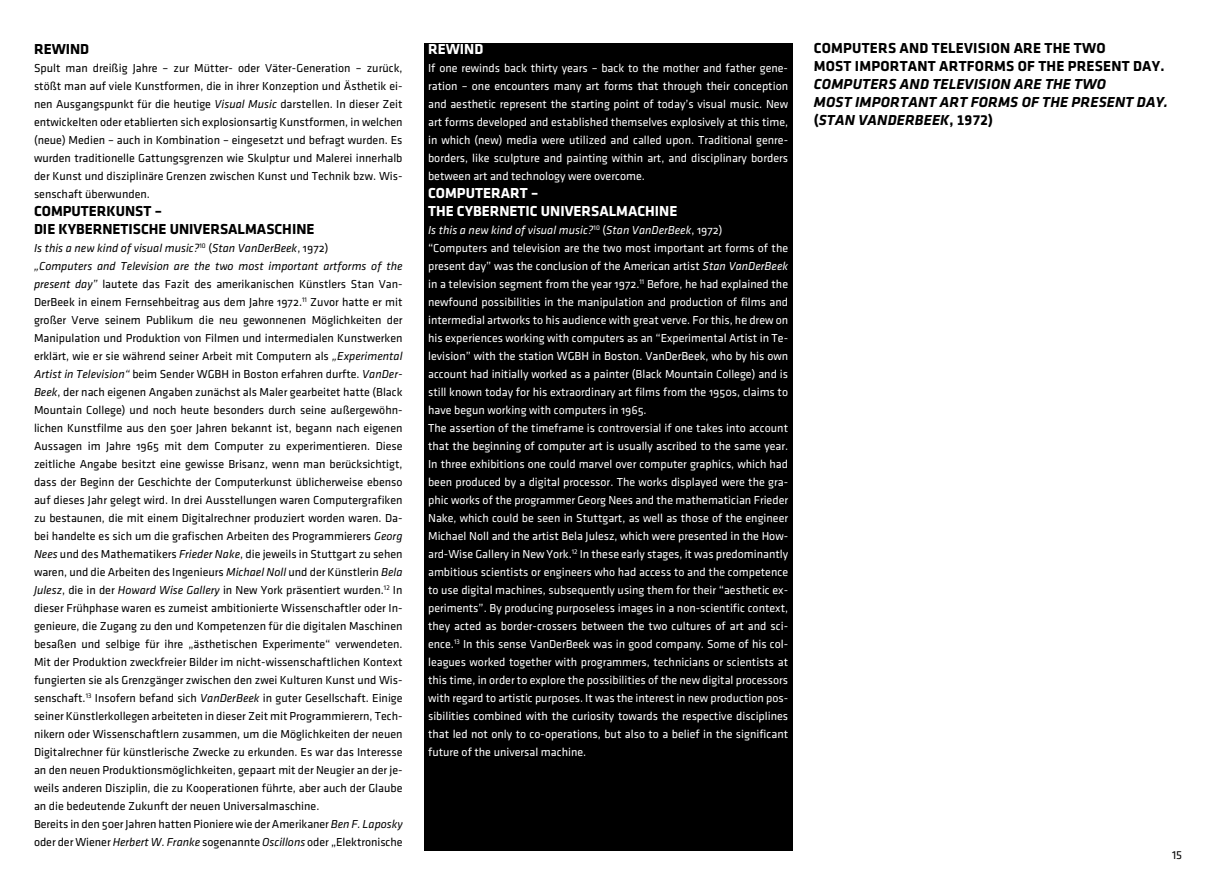
<style>
.page{position:relative;width:1212px;height:893px;background:#fff}
.page>*{position:absolute;margin:0;border:0;box-sizing:border-box;transform-origin:0 0}
.t1{font:700 15px/18px "Klavika";color:#000}
.t2{font:15px/18px "Klavika Bold Bold Italic TF";letter-spacing:.015em;color:#000}
.t3{font:700 15px/18px "Klavika";color:#fff}
.t4{font:12px/18px "Klavika Regular OSF";color:#000;text-align:justify}
.t5{font:12px/18px "Klavika Regular OSF";color:#fff;text-align:justify}
.t6{font:italic 12px/18px "Klavika";color:#000}
.t7{font:italic 12px "Klavika";color:#fff}
.t8{font:12px "Klavika";color:#000}
.s1{font-family:"Klavika";font-style:italic}
.s2{font-family:"Klavika Regular OSF";font-style:normal}
.s3{font-family:"Klavika";font-weight:700}
</style>
<div class="page">
<div style="left:424px;top:43px;width:368px;height:807px;background:#000"></div>
<p class="t1" style="left:34px;top:40px;width:57px">REWIND</p>
<p class="t4" style="left:34px;top:59px;width:370px">Spult man dreißig Jahre – zur Mütter- oder Väter-Generation – zurück, stößt man auf viele Kunstformen, die in ihrer Konzeption und Ästhetik ei&shy;nen Ausgangspunkt für die heutige <span class="s1">Visual Music</span> darstellen. In dieser Zeit entwickelten oder etablierten sich explosionsartig Kunstformen, in welchen (neue) Medien – auch in Kombination – eingesetzt und befragt wurden. Es wurden traditionelle Gattungsgrenzen wie Skulptur und Malerei innerhalb der Kunst und disziplinäre Grenzen zwischen Kunst und Technik bzw. Wis&shy;senschaft überwunden.</p>
<p class="t1" style="left:34px;top:202px;width:282px">COMPUTERKUNST –<br>DIE KYBERNETISCHE UNIVERSALMASCHINE</p>
<p class="t6" style="left:34px;top:239px;width:370px">Is this a new kind of visual music?<sup>10</sup> <span class="s2">(</span>Stan VanDerBeek<span class="s2">, 1972)<br></span>„Computers and Television are the two most important artforms of the</p>
<p class="t4" style="left:34px;top:275px;width:370px;text-align:left"><span class="s1">present day”</span> lautete das Fazit des amerikanischen Künstlers Stan Van-DerBeek in einem Fernsehbeitrag aus dem Jahre 1972.<sup>11</sup> Zuvor hatte er mit großer Verve seinem Publikum die neu gewonnenen Möglichkeiten der Manipulation und Produktion von Filmen und intermedialen Kunstwerken erklärt, wie er sie während seiner Arbeit mit Computern als <span class="s1">„Experimental Artist in Television“</span> beim Sender WGBH in Boston erfahren durfte. <span class="s1">VanDer-Beek</span>, der nach eigenen Angaben zunächst als Maler gearbeitet hatte (Black Mountain College) und noch heute besonders durch seine außergewöhn&shy;lichen Kunstfilme aus den 50er Jahren bekannt ist, begann nach eigenen Aussagen im Jahre 1965 mit dem Computer zu experimentieren. Diese zeitliche Angabe besitzt eine gewisse Brisanz, wenn man berücksichtigt, dass der Beginn der Geschichte der Computerkunst üblicherweise ebenso auf dieses Jahr gelegt wird. In drei Ausstellungen waren Computergrafiken zu bestaunen, die mit einem Digitalrechner produziert worden waren. Da&shy;bei handelte es sich um die grafischen Arbeiten des Programmierers <span class="s1">Georg Nees</span> und des Mathematikers <span class="s1">Frieder Nake</span>, die jeweils in Stuttgart zu sehen waren, und die Arbeiten des Ingenieurs <span class="s1">Michael Noll</span> und der Künstlerin <span class="s1">Bela Julesz</span>, die in der <span class="s1">Howard Wise Gallery</span> in New York präsentiert wurden.<sup>12</sup> In dieser Frühphase waren es zumeist ambitionierte Wissenschaftler oder In&shy;genieure, die Zugang zu den und Kompetenzen für die digitalen Maschinen besaßen und selbige für ihre „ästhetischen Experimente“ verwendeten.<br>Mit der Produktion zweckfreier Bilder im nicht-wissenschaftlichen Kontext fungierten sie als Grenzgänger zwischen den zwei Kulturen Kunst und Wis&shy;senschaft.<sup>13</sup> Insofern befand sich <span class="s1">VanDerBeek</span> in guter Gesellschaft. Einige seiner Künstlerkollegen arbeiteten in dieser Zeit mit Programmierern, Tech&shy;nikern oder Wissenschaftlern zusammen, um die Möglichkeiten der neuen Digitalrechner für künstlerische Zwecke zu erkunden. Es war das Interesse an den neuen Produktionsmöglichkeiten, gepaart mit der Neugier an der je&shy;weils anderen Disziplin, die zu Kooperationen führte, aber auch der Glaube an die bedeutende Zukunft der neuen Universalmaschine.<br>Bereits in den 50er Jahren hatten Pioniere wie der Amerikaner <span class="s1">Ben F. Laposky </span>oder der Wiener <span class="s1">Herbert W. Franke</span> sogenannte <span class="s1">Oscillons</span> oder „Elektronische</p>
<p class="t3" style="left:428px;top:40px;width:57px">REWIND</p>
<p class="t5" style="left:428px;top:59px;width:362px">If one rewinds back thirty years – back to the mother and father gene&shy;ration – one encounters many art forms that through their conception and aesthetic represent the starting point of today’s visual music. New art forms developed and established themselves explosively at this time, in which (new) media were utilized and called upon. Traditional genre&shy;borders, like sculpture and painting within art, and disciplinary borders between art and technology were overcome.</p>
<p class="t3" style="left:428px;top:184px;width:251px">COMPUTERART –<br>THE CYBERNETIC UNIVERSALMACHINE</p>
<p class="t7" style="left:428px;top:224px;width:296px">Is this a new kind of visual music?<sup>10</sup> <span class="s2">(</span>Stan VanDerBeek<span class="s2">, 1972)</span></p>
<p class="t5" style="left:428px;top:239px;width:362px;text-align:left">“Computers and television are the two most important art forms of the present day” was the conclusion of the American artist <span class="s1">Stan VanDerBeek </span>in a television segment from the year 1972.<sup>11</sup> Before, he had explained the newfound possibilities in the manipulation and production of films and intermedial artworks to his audience with great verve. For this, he drew on his experiences working with computers as an “Experimental Artist in Te&shy;levision” with the station WGBH in Boston. VanDerBeek, who by his own account had initially worked as a painter (Black Mountain College) and is still known today for his extraordinary art films from the 1950s, claims to have begun working with computers in 1965.<br>The assertion of the timeframe is controversial if one takes into account that the beginning of computer art is usually ascribed to the same year.<br>In three exhibitions one could marvel over computer graphics, which had been produced by a digital processor. The works displayed were the gra&shy;phic works of the programmer Georg Nees and the mathematician Frieder Nake, which could be seen in Stuttgart, as well as those of the engineer Michael Noll and the artist Bela Julesz, which were presented in the How&shy;ard-Wise Gallery in New York.<sup>12</sup> In these early stages, it was predominantly ambitious scientists or engineers who had access to and the competence to use digital machines, subsequently using them for their “aesthetic ex&shy;periments”. By producing purposeless images in a non-scientific context, they acted as border-crossers between the two cultures of art and sci&shy;ence.<sup>13</sup> In this sense VanDerBeek was in good company. Some of his col&shy;leagues worked together with programmers, technicians or scientists at this time, in order to explore the possibilities of the new digital processors with regard to artistic purposes. It was the interest in new production pos&shy;sibilities combined with the curiosity towards the respective disciplines that led not only to co-operations, but also to a belief in the significant future of the universal machine.</p>
<p class="t1" style="left:814px;top:39px;width:19px">COMPUTERS</p>
<p class="t1" style="left:899px;top:39px;width:11px">AND</p>
<p class="t1" style="left:932px;top:39px;width:17px">TELEVISION</p>
<p class="t1" style="left:1014px;top:39px;width:10px">ARE</p>
<p class="t1" style="left:1044px;top:39px;width:10px">THE</p>
<p class="t1" style="left:1074px;top:39px;width:12px">TWO</p>
<p class="t1" style="left:814px;top:57px;width:11px">MOST</p>
<p class="t1" style="left:855px;top:57px;width:10px">IMPORTANT</p>
<p class="t1" style="left:939px;top:57px;width:11px">ARTFORMS</p>
<p class="t1" style="left:1018px;top:57px;width:30px">OF THE</p>
<p class="t1" style="left:1068px;top:57px;width:10px">PRESENT</p>
<p class="t1" style="left:1133px;top:57px;width:33px">DAY .</p>
<p class="t2" style="left:814px;top:75px;width:356px">COMPUTERS AND TELEVISION ARE THE TWO<br>MOST IMPORTANT ART FORMS OF THE PRESENT DAY. <span class="s3">(</span>STAN VANDERBEEK<span class="s3">, 1972)</span></p>
<p class="t8" style="left:1172px;top:849px;width:12px">15</p>
</div>
